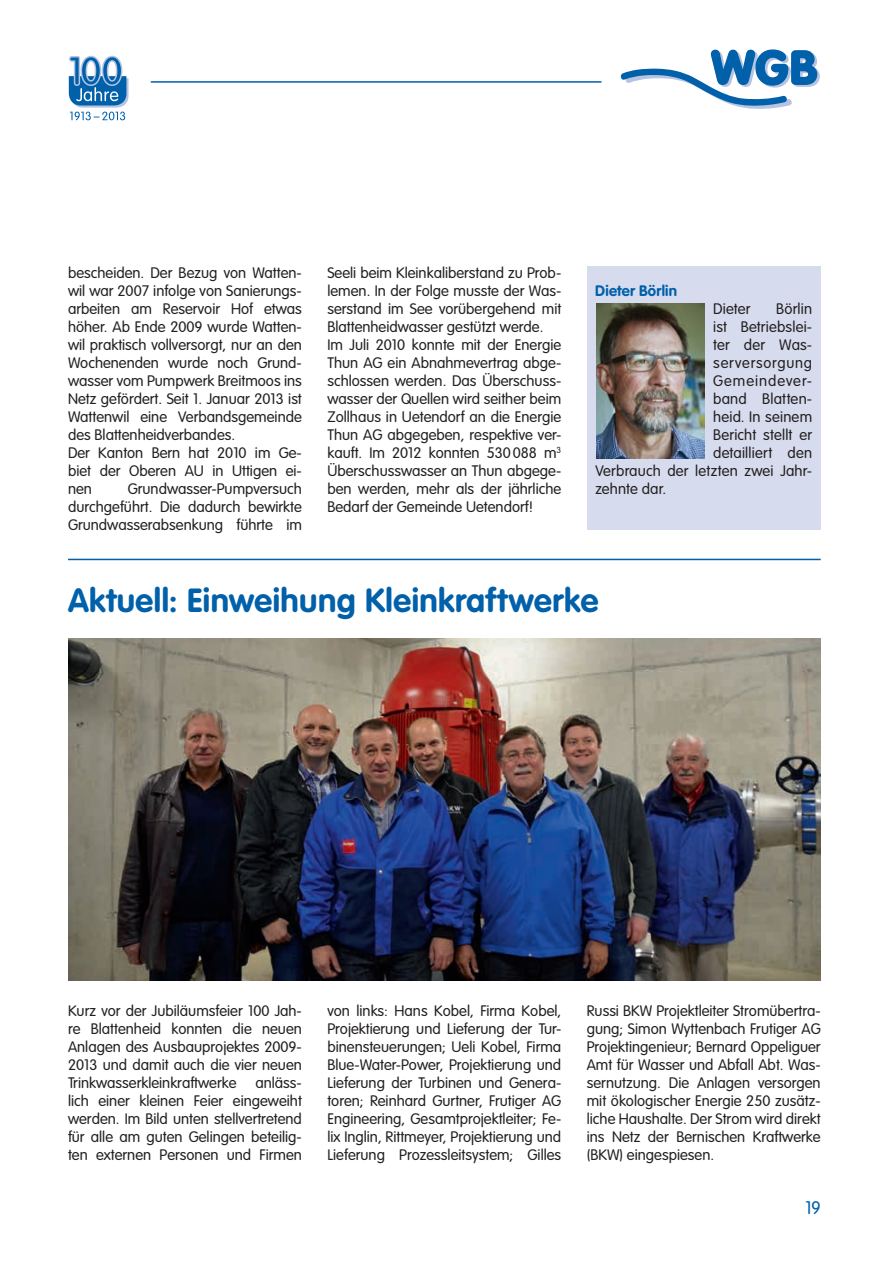
<style>
.page{position:relative;width:893px;height:1263px;background:#fff}
.page>*{position:absolute;margin:0;border:0;box-sizing:border-box;transform-origin:0 0}
.t1{font:700 33px "VAG Rounded Std";letter-spacing:.015em;color:#0060aa}
.t2{font:300 18px "VAG Rounded Std";color:#0060aa}
.t3{font:300 15px/18px "VAG Rounded Std";color:#231f20;text-align:justify}
.t4{font:300 15px "VAG Rounded Std";letter-spacing:.05em;color:#231f20}
.t5{font:700 15px "VAG Rounded Std";letter-spacing:.015em;color:#0060aa}
.t6{font:300 15px "VAG Rounded Std";letter-spacing:.065em;color:#231f20}
</style>
<div class="page">
<svg style="left:621px;top:49px;width:199px;height:60px"></svg>
<hr style="left:151px;top:81px;width:450px;height:2px;background:#0060aa">
<svg style="left:68px;top:55px;width:61px;height:65px"></svg>
<div style="left:587px;top:266px;width:234px;height:264px;background:#d6dcee"></div>
<img style="left:596px;top:304px;width:108px;height:154px">
<img style="left:68px;top:638px;width:753px;height:342px">
<hr style="left:68px;top:559px;width:753px;height:1px;background:#0060aa">
<p class="t3" style="left:68px;top:264px;width:235px;text-align:left">bescheiden. Der Bezug von Watten&shy;wil war 2007 infolge von Sanierungs&shy;arbeiten am Reservoir Hof etwas höher. Ab Ende 2009 wurde Watten&shy;wil praktisch vollversorgt, nur an den<br>Wochenenden wurde noch Grund&shy;wasser vom Pumpwerk Breitmoos ins<br>Netz gefördert. Seit 1. Januar 2013 ist<br>Wattenwil eine Verbandsgemeinde des Blattenheidverbandes.<br>Der Kanton Bern hat 2010 im Ge&shy;biet der Oberen AU in Uttigen ei&shy;nen</p>
<p class="t3" style="left:68px;top:480px;width:235px;text-indent:60px">Grundwasser-Pumpversuch durchgeführt. Die dadurch bewirkte Grundwasserabsenkung führte im</p>
<p class="t3" style="left:327px;top:264px;width:235px;text-align:left">Seeli beim Kleinkaliberstand zu Prob&shy;lemen. In der Folge musste der Was&shy;serstand im See vorübergehend mit Blattenheidwasser gestützt werde.<br>Im Juli 2010 konnte mit der Energie Thun AG ein Abnahmevertrag abge&shy;schlossen werden. Das Überschuss&shy;wasser der Quellen wird seither beim Zollhaus in Uetendorf an die Energie Thun AG abgegeben, respektive ver&shy;kauft. Im 2012 konnten 530088 m<sup>3<br></sup>Überschusswasser an Thun abgege&shy;ben werden, mehr als der jährliche Bedarf der Gemeinde Uetendorf!</p>
<p class="t5" style="left:595px;top:282px;width:83px">Dieter Börlin</p>
<p class="t3" style="left:713px;top:300px;width:39px">Dieter</p>
<p class="t3" style="left:776px;top:300px;width:37px">Börlin</p>
<p class="t3" style="left:713px;top:318px;width:100px">ist Betriebslei-</p>
<p class="t3" style="left:713px;top:336px;width:100px">ter der Was-</p>
<p class="t4" style="left:713px;top:354px;width:100px">serversorgung</p>
<p class="t6" style="left:713px;top:372px;width:100px">Gemeindever-</p>
<p class="t3" style="left:713px;top:390px;width:100px">band Blatten-</p>
<p class="t3" style="left:713px;top:408px;width:100px">heid. In seinem</p>
<p class="t3" style="left:713px;top:426px;width:100px">Bericht stellt er</p>
<p class="t3" style="left:713px;top:444px;width:100px">detailliert den</p>
<p class="t3" style="left:595px;top:462px;width:218px">Verbrauch der letzten zwei Jahr-</p>
<p class="t3" style="left:595px;top:480px;width:72px">zehnte dar.</p>
<h1 class="t1" style="left:68px;top:581px;width:532px">Aktuell: Einweihung Kleinkraftwerke</h1>
<p class="t3" style="left:68px;top:1002px;width:235px">Kurz vor der Jubiläumsfeier 100 Jah&shy;re Blattenheid konnten die neuen Anlagen des Ausbauprojektes 2009- 2013 und damit auch die vier neuen Trinkwasserkleinkraftwerke</p>
<p class="t3" style="left:68px;top:1074px;width:235px;text-indent:187px">anläss&shy;lich einer kleinen Feier eingeweiht werden. Im Bild unten stellvertretend für alle am guten Gelingen beteilig&shy;ten externen Personen und Firmen</p>
<p class="t3" style="left:327px;top:1002px;width:235px">von links: Hans Kobel, Firma Kobel, Projektierung und Lieferung der Tur&shy;binensteuerungen; Ueli Kobel, Firma Blue-Water-Power, Projektierung und Lieferung der Turbinen und Genera&shy;toren; Reinhard Gurtner, Frutiger AG Engineering, Gesamtprojektleiter; Fe&shy;lix Inglin, Rittmeyer, Projektierung und Lieferung Prozessleitsystem; Gilles</p>
<p class="t3" style="left:587px;top:1002px;width:235px">Russi BKW Projektleiter Stromübertra&shy;gung; Simon Wyttenbach Frutiger AG Projektingenieur; Bernard Oppeliguer Amt für Wasser und Abfall Abt. Was&shy;sernutzung. Die Anlagen versorgen mit ökologischer Energie 250 zusätz&shy;liche Haushalte. Der Strom wird direkt ins Netz der Bernischen Kraftwerke (BKW) eingespiesen.</p>
<p class="t2" style="left:805px;top:1197px;width:17px">19</p>
</div>
